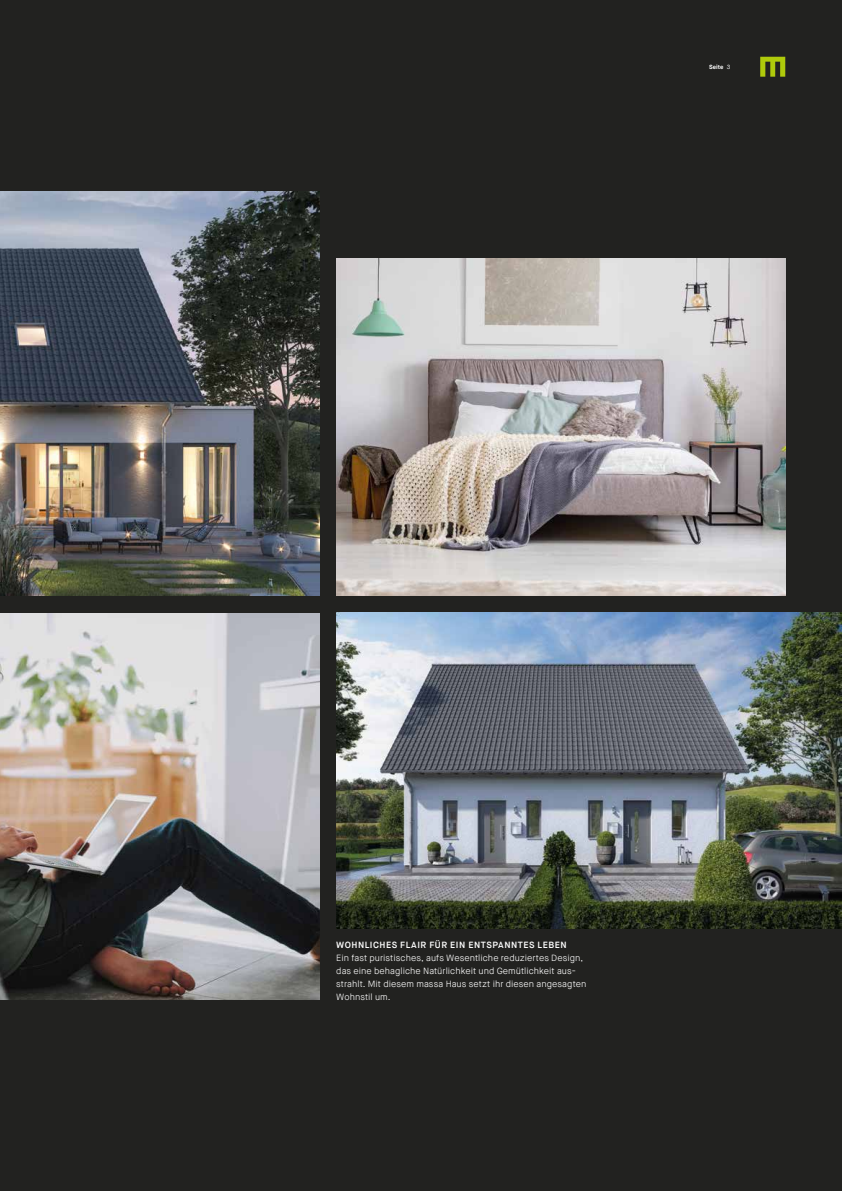
<style>
.page{position:relative;width:842px;height:1191px;background:#222220}
.page>*{position:absolute;margin:0;border:0;box-sizing:border-box;transform-origin:0 0}
.t1{font:300 9px/13px "Maison Neue";letter-spacing:.005em;color:#fff}
.t2{font:600 9px "Maison Neue";letter-spacing:.055em;color:#fff}
.t3{font:700 6px "Maison Neue";letter-spacing:.01em;color:#fff}
.s1{font-weight:400}
</style>
<div class="page">
<img style="left:336px;top:612px;width:506px;height:316px">
<img style="left:336px;top:259px;width:449px;height:336px">
<img style="left:0;top:191px;width:319px;height:404px">
<img style="left:0;top:614px;width:319px;height:385px">
<svg style="left:760px;top:57px;width:25px;height:20px"></svg>
<p class="t3" style="left:709px;top:63px;width:23px">Seite <span class="s1">3</span></p>
<p class="t2" style="left:336px;top:938px;width:232px">WOHNLICHES FLAIR FÜR EIN ENTSPANNTES LEBEN</p>
<p class="t1" style="left:336px;top:951px;width:252px">Ein fast puristisches, aufs Wesentliche reduziertes Design, das eine behagliche Natürlichkeit und Gemütlichkeit aus&shy;strahlt. Mit diesem massa Haus setzt ihr diesen angesagten Wohnstil um.</p>
</div>
